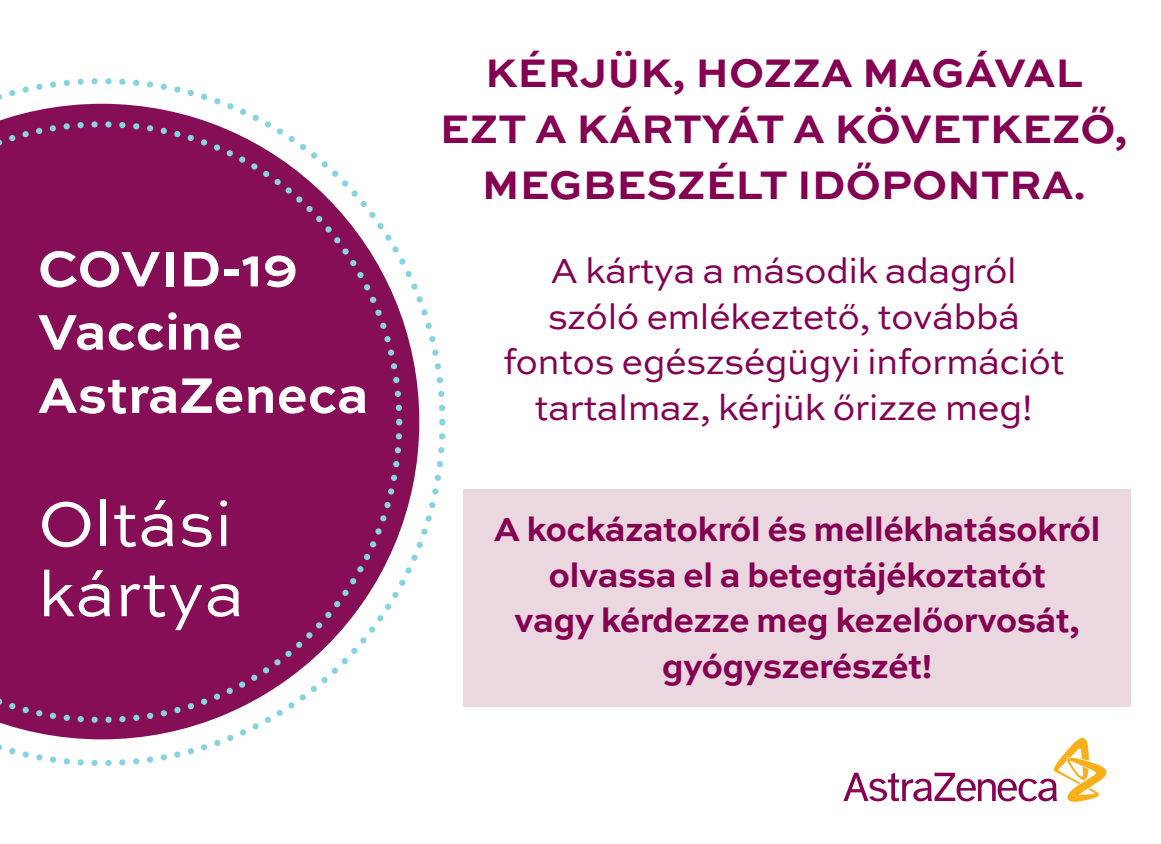
<style>
.page{position:relative;width:1161px;height:844px;background:#fff}
.page>*{position:absolute;margin:0;border:0;box-sizing:border-box;transform-origin:0 0}
.t1{font:66.5px/70px "Sweet Sans Pro";color:#fff}
.t2{font:700 52.5px/63.4px "Sweet Sans Pro";color:#fff}
.t3{font:700 42px/56px "Sweet Sans Pro";color:#850152;text-align:center}
.t4{font:37.45px "Sweet Sans Pro";letter-spacing:-.02em;color:#850152}
.t5{font:36.75px/45.5px "Sweet Sans Pro";letter-spacing:-.02em;color:#850152;text-align:center}
.t6{font:700 35px/45.5px "Sweet Sans Pro";letter-spacing:-.02em;color:#850152;text-align:center}
.s1{font-size:36.75px}
</style>
<div class="page">
<svg style="left:0;top:78px;width:445px;height:687px"></svg>
<svg style="left:0;top:121px;width:402px;height:601px;background:#932c6b"></svg>
<div style="left:463px;top:489px;width:668px;height:218px;background:#ead7e0"></div>
<svg style="left:41px;top:500px;width:50px;height:48px;background:#850c55"></svg>
<div style="left:100px;top:499px;width:6px;height:47px;border:1px solid #850152"></div>
<svg style="left:113px;top:498px;width:100px;height:50px;background:#850c55"></svg>
<div style="left:220px;top:514px;width:7px;height:32px;border:1px solid #850152"></div>
<div style="left:220px;top:499px;width:8px;height:8px;border:1px solid #850152;border-radius:50%"></div>
<svg style="left:43px;top:568px;width:69px;height:49px;background:#850b55"></svg>
<svg style="left:119px;top:574px;width:122px;height:57px;background:#850c55"></svg>
<svg style="left:843px;top:738px;width:264px;height:63px"></svg>
<p class="t2" style="left:38px;top:234px;width:332px">COVID-19<br>Vaccine<br>AstraZeneca</p>
<p class="t1" style="left:38px;top:486px;width:208px">Oltási kártya</p>
<p class="t3" style="left:440px;top:42px;width:689px">KÉRJÜK, HOZZA MAGÁVAL<br>EZT A KÁRTYÁT A KÖVETKEZŐ,<br>MEGBESZÉLT IDŐPONTRA.</p>
<p class="t5" style="left:503px;top:246px;width:563px">A kártya a második adagról szóló emlékeztető, továbbá fontos egészségügyi információt</p>
<p class="t4" style="left:535px;top:380px;width:500px"><span class="s1">tartalmaz,</span> kérjük őrizze meg!</p>
<p class="t6" style="left:494px;top:504px;width:609px">A kockázatokról és mellékhatásokról olvassa el a betegtájékoztatót<br>vagy kérdezze meg kezelőorvosát, gyógyszerészét!</p>
</div>
